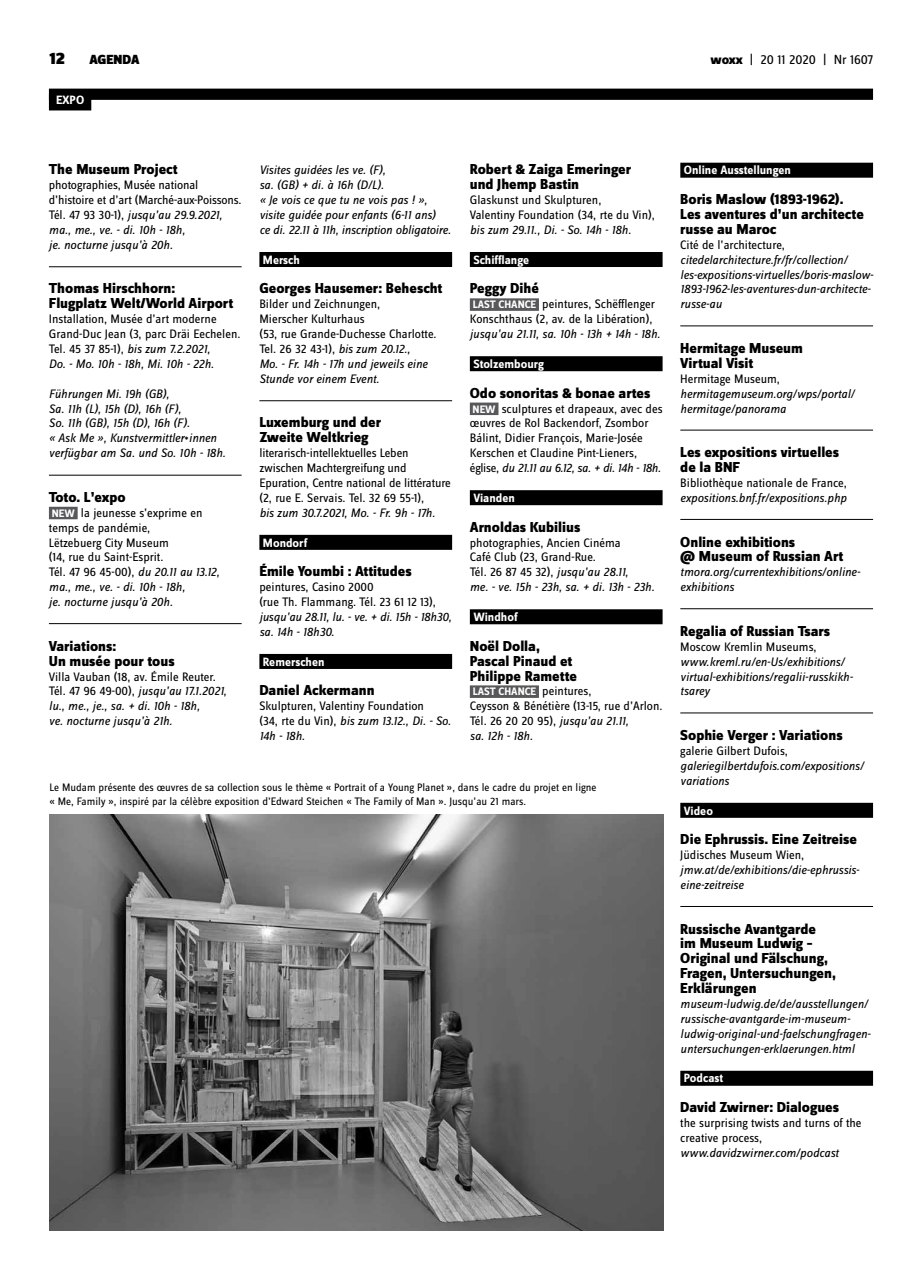
<style>
.page{position:relative;width:922px;height:1276px;background:#fff}
.page>*{position:absolute;margin:0;border:0;box-sizing:border-box;transform-origin:0 0}
.t1{font:900 17.5px "Zine Sans Dis";color:#000}
.t2{font:800 15px/14.9px "Zine Sans Dis";color:#000}
.t3{font:13.75px "Zine Sans Dis";color:#000}
.t4{font:900 13.75px "Zine Sans Dis";color:#000}
.t5{font:12.75px/14.9px "Zine Sans Dis";color:#000}
.t6{font:italic 12.75px/14.9px "Zine Sans Dis";color:#000}
.t7{font:700 12.5px "Zine Sans Dis";color:#fff}
.t8{font:11.25px/14.9px "Zine Sans Dis";color:#000}
.t9{font:700 11.25px "Zine Sans Dis";color:#fff}
.s1{font-weight:800}
.s2{font-style:italic}
.s3{font-weight:700;font-size:11.25px;color:#fff}
.s4{font-style:normal}
.s5{font-weight:400;font-size:12.75px;color:#000}
</style>
<div class="page">
<hr style="left:49px;top:266px;width:192px;height:1px;background:#000">
<hr style="left:49px;top:475px;width:192px;height:1px;background:#000">
<div style="left:49px;top:507px;width:29px;height:12px;background:#58585a"></div>
<hr style="left:49px;top:623px;width:192px;height:1px;background:#000">
<div style="left:259px;top:252px;width:193px;height:15px;background:#000"></div>
<hr style="left:259px;top:400px;width:193px;height:1px;background:#000">
<div style="left:259px;top:535px;width:193px;height:15px;background:#000"></div>
<div style="left:259px;top:654px;width:193px;height:15px;background:#000"></div>
<div style="left:469px;top:252px;width:193px;height:15px;background:#000"></div>
<div style="left:469px;top:298px;width:70px;height:13px;background:#58585a"></div>
<div style="left:469px;top:356px;width:193px;height:15px;background:#000"></div>
<div style="left:469px;top:402px;width:29px;height:13px;background:#58585a"></div>
<div style="left:469px;top:490px;width:193px;height:15px;background:#000"></div>
<div style="left:469px;top:609px;width:193px;height:15px;background:#000"></div>
<div style="left:469px;top:685px;width:70px;height:13px;background:#58585a"></div>
<div style="left:680px;top:163px;width:192px;height:15px;background:#000"></div>
<hr style="left:680px;top:326px;width:192px;height:1px;background:#000">
<hr style="left:680px;top:430px;width:192px;height:1px;background:#000">
<hr style="left:680px;top:519px;width:192px;height:1px;background:#000">
<hr style="left:680px;top:608px;width:192px;height:1px;background:#000">
<hr style="left:680px;top:713px;width:192px;height:1px;background:#000">
<div style="left:680px;top:803px;width:192px;height:15px;background:#000"></div>
<hr style="left:680px;top:906px;width:192px;height:1px;background:#000">
<div style="left:680px;top:1070px;width:192px;height:15px;background:#000"></div>
<div style="left:49px;top:89px;width:823px;height:11px;background:#000"></div>
<div style="left:49px;top:94px;width:42px;height:16px;background:#000"></div>
<img style="left:50px;top:814px;width:613px;height:416px">
<h1 class="t1" style="left:50px;top:49px;width:17px">12</h1>
<p class="t4" style="left:89px;top:52px;width:52px">AGENDA</p>
<p class="t3" style="left:710px;top:53px;width:164px"><span class="s1">woxx</span> | 20 11 2020 | Nr 1607</p>
<p class="t7" style="left:56px;top:93px;width:30px">EXPO</p>
<p class="t2" style="left:49px;top:163px;width:130px">The Museum Project</p>
<p class="t5" style="left:49px;top:178px;width:194px">photographies, Musée national d’histoire et d’art (Marché-aux-Poissons.<br>Tél. 47 93 30-1), <span class="s2">jusqu’au 29.9.2021, ma., me., ve. - di. 10h - 18h,<br>je. nocturne jusqu’à 20h.</span></p>
<p class="t2" style="left:49px;top:282px;width:186px">Thomas Hirschhorn:<br>Flugplatz Welt/World Airport</p>
<p class="t5" style="left:49px;top:312px;width:193px">Installation, Musée d’art moderne Grand-Duc Jean (3, parc Dräi Eechelen.<br>Tel. 45 37 85-1), <span class="s2">bis zum 7.2.2021,<br>Do. - Mo. 10h - 18h, Mi. 10h - 22h.</span></p>
<p class="t6" style="left:49px;top:386px;width:178px">Führungen Mi. 19h (GB),<br>Sa. 11h (L), 15h (D), 16h (F),<br>So. 11h (GB), 15h (D), 16h (F).<br>« Ask Me », Kunstvermittler<sub>*</sub>innen verfügbar am Sa. und So. 10h - 18h.</p>
<p class="t2" style="left:49px;top:490px;width:78px">Toto. L’expo</p>
<p class="t5" style="left:49px;top:506px;width:172px"><span class="s3">NEW</span> la jeunesse s’exprime en temps de pandémie,<br>Lëtzebuerg City Museum<br>(14, rue du Saint-Esprit.<br>Tél. 47 96 45-00), <span class="s2">du 20.11 au 13.12, ma., me., ve. - di. 10h - 18h,<br>je. nocturne jusqu’à 20h.</span></p>
<p class="t2" style="left:49px;top:639px;width:127px">Variations:<br>Un musée pour tous</p>
<p class="t6" style="left:49px;top:669px;width:179px"><span class="s4">Villa Vauban (18, av. Émile Reuter.<br>Tél. 47 96 49-00),</span> jusqu’au 17.1.2021, lu., me., je., sa. + di. 10h - 18h,<br>ve. nocturne jusqu’à 21h.</p>
<p class="t6" style="left:259px;top:163px;width:193px">Visites guidées les ve. (F),<br>sa. (GB) + di. à 16h (D/L).<br>« Je vois ce que tu ne vois pas ! », visite guidée pour enfants (6-11 ans)<br>ce di. 22.11 à 11h, inscription obligatoire.</p>
<p class="t7" style="left:263px;top:253px;width:38px">Mersch</p>
<p class="t2" style="left:259px;top:282px;width:184px">Georges Hausemer: Behescht</p>
<p class="t5" style="left:259px;top:297px;width:179px">Bilder und Zeichnungen,<br>Mierscher Kulturhaus<br>(53, rue Grande-Duchesse Charlotte.<br>Tel. 26 32 43-1), <span class="s2">bis zum 20.12.,<br>Mo. - Fr. 14h - 17h und jeweils eine<br>Stunde vor einem Event.</span></p>
<p class="t2" style="left:259px;top:416px;width:123px">Luxemburg und der<br>Zweite Weltkrieg</p>
<p class="t5" style="left:259px;top:446px;width:193px">literarisch-intellektuelles Leben zwischen Machtergreifung und Epuration, Centre national de littérature (2, rue E. Servais. Tel. 32 69 55-1),</p>
<p class="t6" style="left:259px;top:505px;width:177px">bis zum 30.7.2021, Mo. - Fr. 9h - 17h.</p>
<p class="t7" style="left:263px;top:536px;width:46px">Mondorf</p>
<p class="t2" style="left:259px;top:565px;width:154px">Émile Youmbi : Attitudes</p>
<p class="t5" style="left:259px;top:580px;width:178px">peintures, Casino 2000<br>(rue Th. Flammang. Tél. 23 61 12 13),</p>
<p class="t6" style="left:259px;top:609px;width:193px">jusqu’au 28.11, lu. - ve. + di. 15h - 18h30, sa. 14h - 18h30.</p>
<p class="t7" style="left:263px;top:655px;width:63px">Remerschen</p>
<p class="t2" style="left:259px;top:684px;width:117px">Daniel Ackermann</p>
<p class="t5" style="left:259px;top:699px;width:193px">Skulpturen, Valentiny Foundation<br>(34, rte du Vin), <span class="s2">bis zum 13.12., Di. - So.<br>14h - 18h.</span></p>
<p class="t2" style="left:469px;top:163px;width:163px">Robert &amp; Zaiga Emeringer und Jhemp Bastin</p>
<p class="t5" style="left:469px;top:193px;width:186px">Glaskunst und Skulpturen,<br>Valentiny Foundation (34, rte du Vin),</p>
<p class="t6" style="left:469px;top:222px;width:163px">bis zum 29.11., Di. - So. 14h - 18h.</p>
<p class="t7" style="left:473px;top:253px;width:57px">Schifflange</p>
<p class="t2" style="left:469px;top:282px;width:71px">Peggy Dihé</p>
<p class="t5" style="left:469px;top:297px;width:187px"><span class="s3">LAST CHANCE</span> peintures, Schëfflenger<br>Konschthaus (2, av. de la Libération),</p>
<p class="t6" style="left:469px;top:327px;width:192px">jusqu’au 21.11, sa. 10h - 13h + 14h - 18h.</p>
<p class="t7" style="left:473px;top:357px;width:72px">Stolzembourg</p>
<p class="t2" style="left:469px;top:386px;width:182px">Odo sonoritas &amp; bonae artes</p>
<p class="t5" style="left:470px;top:401px;width:194px"><span class="s3">NEW</span> sculptures et drapeaux, avec des œuvres de Rol Backendorf, Zsombor Bálint, Didier François, Marie-Josée Kerschen et Claudine Pint-Lieners, église, <span class="s2">du 21.11 au 6.12, sa. + di. 14h - 18h.</span></p>
<p class="t7" style="left:473px;top:491px;width:43px">Vianden</p>
<p class="t2" style="left:469px;top:520px;width:112px">Arnoldas Kubilius</p>
<p class="t5" style="left:469px;top:535px;width:186px">photographies, Ancien Cinéma<br>Café Club (23, Grand-Rue.<br>Tél. 26 87 45 32), <span class="s2">jusqu’au 28.11,<br>me. - ve. 15h - 23h, sa. + di. 13h - 23h.</span></p>
<p class="t7" style="left:473px;top:610px;width:46px">Windhof</p>
<p class="t2" style="left:469px;top:639px;width:109px">Noël Dolla,<br>Pascal Pinaud et<br>Philippe Ramette</p>
<p class="t9" style="left:472px;top:686px;width:120px">LAST CHANCE <span class="s5">peintures,</span></p>
<p class="t5" style="left:469px;top:699px;width:194px">Ceysson &amp; Bénétière (13-15, rue d’Arlon.<br>Tél. 26 20 20 95), <span class="s2">jusqu’au 21.11,<br>sa. 12h - 18h.</span></p>
<p class="t8" style="left:50px;top:780px;width:548px">Le Mudam présente des œuvres de sa collection sous le thème « Portrait of a Young Planet », dans le cadre du projet en ligne « Me, Family », inspiré par la célèbre exposition d’Edward Steichen « The Family of Man ». Jusqu’au 21 mars.</p>
<p class="t7" style="left:683px;top:164px;width:109px">Online Ausstellungen</p>
<p class="t2" style="left:680px;top:193px;width:185px">Boris Maslow (1893-1962).<br>Les aventures d’un architecte russe au Maroc</p>
<p class="t5" style="left:680px;top:238px;width:106px">Cité de l’architecture,</p>
<p class="t6" style="left:680px;top:252px;width:195px">citedelarchitecture.fr/fr/collection/ les-expositions-virtuelles/boris-maslow-1893-1962-les-aventures-dun-architecte&shy;russe-au</p>
<p class="t2" style="left:680px;top:341px;width:124px">Hermitage Museum<br>Virtual Visit</p>
<p class="t5" style="left:680px;top:372px;width:101px">Hermitage Museum,</p>
<p class="t6" style="left:680px;top:386px;width:176px">hermitagemuseum.org/wps/portal/ hermitage/panorama</p>
<p class="t2" style="left:680px;top:446px;width:160px">Les expositions virtuelles de la BNF</p>
<p class="t5" style="left:680px;top:476px;width:168px">Bibliothèque nationale de France,</p>
<p class="t6" style="left:680px;top:490px;width:168px">expositions.bnf.fr/expositions.php</p>
<p class="t2" style="left:680px;top:535px;width:164px">Online exhibitions<br>@ Museum of Russian Art</p>
<p class="t6" style="left:680px;top:565px;width:182px">tmora.org/currentexhibitions/online&shy;exhibitions</p>
<p class="t2" style="left:680px;top:624px;width:151px">Regalia of Russian Tsars</p>
<p class="t5" style="left:680px;top:639px;width:138px">Moscow Kremlin Museums,</p>
<p class="t6" style="left:680px;top:654px;width:174px">www.kreml.ru/en-Us/exhibitions/ virtual-exhibitions/regalii-russkikh&shy;tsarey</p>
<p class="t2" style="left:680px;top:728px;width:164px">Sophie Verger : Variations</p>
<p class="t5" style="left:680px;top:744px;width:109px">galerie Gilbert Dufois,</p>
<p class="t6" style="left:680px;top:758px;width:185px">galeriegilbertdufois.com/expositions/ variations</p>
<p class="t7" style="left:683px;top:804px;width:31px">Video</p>
<p class="t2" style="left:680px;top:832px;width:178px">Die Ephrussis. Eine Zeitreise</p>
<p class="t5" style="left:680px;top:848px;width:125px">Jüdisches Museum Wien,</p>
<p class="t6" style="left:680px;top:862px;width:181px">jmw.at/de/exhibitions/die-ephrussis&shy;eine-zeitreise</p>
<p class="t2" style="left:680px;top:922px;width:157px">Russische Avantgarde<br>im Museum Ludwig –<br>Original und Fälschung,<br>Fragen, Untersuchungen,<br>Erklärungen</p>
<p class="t6" style="left:680px;top:996px;width:192px">museum-ludwig.de/de/ausstellungen/ russische-avantgarde-im-museum&shy;ludwig-original-und-faelschungfragen&shy;untersuchungen-erklaerungen.html</p>
<p class="t7" style="left:683px;top:1072px;width:41px">Podcast</p>
<p class="t2" style="left:680px;top:1100px;width:160px">David Zwirner: Dialogues</p>
<p class="t5" style="left:680px;top:1116px;width:183px">the surprising twists and turns of the creative process,</p>
<p class="t6" style="left:680px;top:1145px;width:160px">www.davidzwirner.com/podcast</p>
</div>
